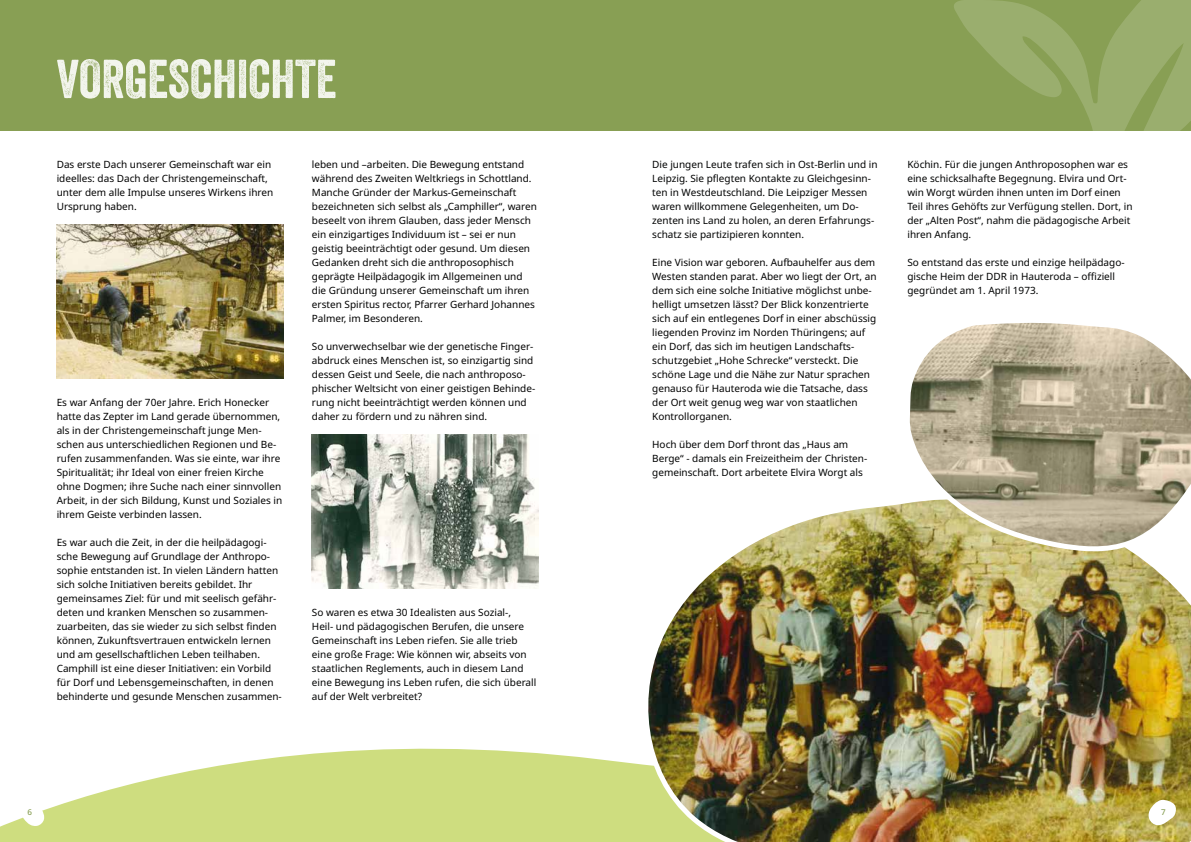
<style>
.page{position:relative;width:1191px;height:842px;background:#fff}
.page>*{position:absolute;margin:0;border:0;box-sizing:border-box;transform-origin:0 0}
.t1{font:53px "Veneer";color:#f3f5ed}
.t2{font:10px/14px "Noto Sans";color:#000}
.t3{font:10px/14px "Noto Sans";color:#010202}
.t4{font:500 8px "Noto Sans";color:#889f54}
</style>
<div class="page">
<div style="left:0;top:0;width:1191px;height:130px;background:#889f54"></div>
<svg style="left:952px;top:0;width:239px;height:131px;fill:#9aae6e"></svg>
<svg style="left:0;top:748px;width:626px;height:94px;fill:#cedd7f"></svg>
<img style="left:312px;top:434px;width:227px;height:154px">
<img style="left:626px;top:504px;width:565px;height:338px">
<img style="left:57px;top:224px;width:226px;height:154px">
<svg style="left:902px;top:322px;width:289px;height:233px"></svg>
<svg style="left:1148px;top:799px;width:28px;height:27px"></svg>
<svg style="left:21px;top:799px;width:24px;height:27px"></svg>
<h1 class="t1" style="left:57px;top:47px;width:281px">VORGESCHICHTE</h1>
<p class="t2" style="left:57px;top:158px;width:218px">Das erste Dach unserer Gemeinschaft war ein ideelles: das Dach der Christengemeinschaft, unter dem alle Impulse unseres Wirkens ihren Ursprung haben.</p>
<p class="t2" style="left:57px;top:396px;width:227px">Es war Anfang der 70er Jahre. Erich Honecker hatte das Zepter im Land gerade übernommen, als in der Christengemeinschaft junge Men&shy;schen aus unterschiedlichen Regionen und Be&shy;rufen zusammenfanden. Was sie einte, war ihre Spiritualität; ihr Ideal von einer freien Kirche ohne Dogmen; ihre Suche nach einer sinnvollen Arbeit, in der sich Bildung, Kunst und Soziales in ihrem Geiste verbinden lassen.</p>
<p class="t2" style="left:57px;top:536px;width:227px">Es war auch die Zeit, in der die heilpädagogi&shy;sche Bewegung auf Grundlage der Anthropo&shy;sophie entstanden ist. In vielen Ländern hatten sich solche Initiativen bereits gebildet. Ihr gemeinsames Ziel: für und mit seelisch gefähr&shy;deten und kranken Menschen so zusammen&shy;zuarbeiten, das sie wieder zu sich selbst finden können, Zukunftsvertrauen entwickeln lernen und am gesellschaftlichen Leben teilhaben.<br>Camphill ist eine dieser Initiativen: ein Vorbild für Dorf und Lebensgemeinschaften, in denen behinderte und gesunde Menschen zusammen-</p>
<p class="t2" style="left:312px;top:158px;width:226px">leben und –arbeiten. Die Bewegung entstand während des Zweiten Weltkriegs in Schottland.<br>Manche Gründer der Markus-Gemeinschaft bezeichneten sich selbst als „Camphiller“, waren beseelt von ihrem Glauben, dass jeder Mensch ein einzigartiges Individuum ist – sei er nun geistig beeinträchtigt oder gesund. Um diesen Gedanken dreht sich die anthroposophisch geprägte Heilpädagogik im Allgemeinen und die Gründung unserer Gemeinschaft um ihren ersten Spiritus rector, Pfarrer Gerhard Johannes Palmer, im Besonderen.</p>
<p class="t2" style="left:312px;top:340px;width:225px">So unverwechselbar wie der genetische Finger&shy;abdruck eines Menschen ist, so einzigartig sind dessen Geist und Seele, die nach anthroposo&shy;phischer Weltsicht von einer geistigen Behinde&shy;rung nicht beeinträchtigt werden können und daher zu fördern und zu nähren sind.</p>
<p class="t3" style="left:312px;top:606px;width:226px">So waren es etwa 30 Idealisten aus Sozial-,<br>Heil- und pädagogischen Berufen, die unsere Gemeinschaft ins Leben riefen. Sie alle trieb eine große Frage: Wie können wir, abseits von staatlichen Reglements, auch in diesem Land eine Bewegung ins Leben rufen, die sich überall auf der Welt verbreitet?</p>
<p class="t3" style="left:652px;top:158px;width:227px">Die jungen Leute trafen sich in Ost-Berlin und in Leipzig. Sie pflegten Kontakte zu Gleichgesinn&shy;ten in Westdeutschland. Die Leipziger Messen waren willkommene Gelegenheiten, um Do&shy;zenten ins Land zu holen, an deren Erfahrungs&shy;schatz sie partizipieren konnten.</p>
<p class="t2" style="left:652px;top:256px;width:226px">Eine Vision war geboren. Aufbauhelfer aus dem Westen standen parat. Aber wo liegt der Ort, an dem sich eine solche Initiative möglichst unbe&shy;helligt umsetzen lässt? Der Blick konzentrierte sich auf ein entlegenes Dorf in einer abschüssig liegenden Provinz im Norden Thüringens; auf ein Dorf, das sich im heutigen Landschafts&shy;schutzgebiet „Hohe Schrecke“ versteckt. Die schöne Lage und die Nähe zur Natur sprachen genauso für Hauteroda wie die Tatsache, dass der Ort weit genug weg war von staatlichen Kontrollorganen.</p>
<p class="t3" style="left:652px;top:438px;width:217px">Hoch über dem Dorf thront das „Haus am<br>Berge“ - damals ein Freizeitheim der Christen&shy;gemeinschaft. Dort arbeitete Elvira Worgt als</p>
<p class="t3" style="left:907px;top:158px;width:227px">Köchin. Für die jungen Anthroposophen war es eine schicksalhafte Begegnung. Elvira und Ort&shy;win Worgt würden ihnen unten im Dorf einen Teil ihres Gehöfts zur Verfügung stellen. Dort, in der „Alten Post“, nahm die pädagogische Arbeit ihren Anfang.</p>
<p class="t3" style="left:907px;top:256px;width:219px">So entstand das erste und einzige heilpädago&shy;gische Heim der DDR in Hauteroda – offiziell gegründet am 1. April 1973.</p>
<p class="t4" style="left:28px;top:808px;width:6px">6</p>
<p class="t4" style="left:1161px;top:808px;width:6px">7</p>
</div>
